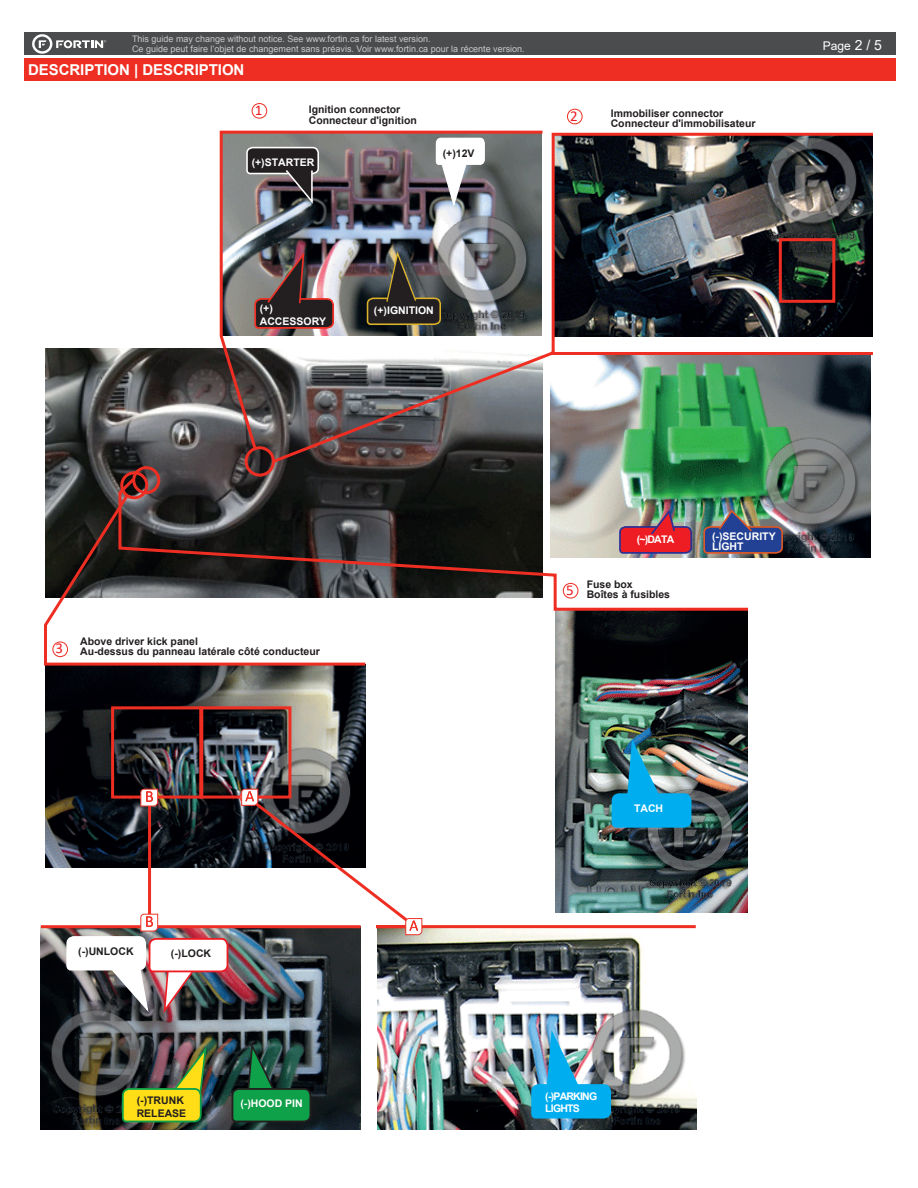
<style>
.page{position:relative;width:918px;height:1188px;background:#fff}
.page>*{position:absolute;margin:0;border:0;box-sizing:border-box;transform-origin:0 0}
.t1{font:700 15px "Arial";letter-spacing:-.005em;color:#fff}
.t2{font:15px "Calibri";color:#ee1d23}
.t3{font:12px "Arial";color:#fff}
.t4{font:700 10.5px/10.5px "Arial";color:#231f20}
.t5{font:700 10.5px/10.5px "Arial";color:#fff}
.t6{font:700 10.5px/12.6px "Arial";letter-spacing:-.075em;color:#fff}
.t7{font:9px/9.8px "Arial";color:#c7c8ca}
.s1{font-size:13.95px}
</style>
<div class="page">
<div style="left:24px;top:33px;width:872px;height:22px;background:#4b4c4d"></div>
<div style="left:24px;top:58px;width:872px;height:23px;background:#ee2e22"></div>
<svg style="left:32px;top:34px;width:74px;height:20px"></svg>
<img style="left:551px;top:465px;width:320px;height:92px">
<img style="left:46px;top:349px;width:496px;height:142px">
<img style="left:270px;top:132px;width:603px;height:333px">
<div style="left:245px;top:446px;width:30px;height:31px;border:3px solid #ee2e22;border-radius:50%"></div>
<div style="left:120px;top:471px;width:28px;height:28px;border:3px solid #ee2e22;border-radius:50%"></div>
<div style="left:779px;top:238px;width:56px;height:65px;border:3px solid #ee2e22"></div>
<svg style="left:547px;top:347px;width:326px;height:11px"></svg>
<svg style="left:567px;top:109px;width:16px;height:15px"></svg>
<svg style="left:252px;top:103px;width:15px;height:16px"></svg>
<svg style="left:751px;top:510px;width:33px;height:45px"></svg>
<img style="left:218px;top:130px;width:327px;height:322px">
<img style="left:377px;top:930px;width:320px;height:200px">
<img style="left:46px;top:667px;width:319px;height:200px">
<svg style="left:44px;top:491px;width:322px;height:176px"></svg>
<div style="left:199px;top:706px;width:92px;height:93px;border:3px solid #ee2e22"></div>
<svg style="left:243px;top:793px;width:453px;height:137px"></svg>
<img style="left:530px;top:1033px;width:82px;height:86px">
<svg style="left:52px;top:641px;width:16px;height:16px"></svg>
<div style="left:111px;top:706px;width:92px;height:93px;border:3px solid #ee2e22"></div>
<img style="left:41px;top:928px;width:320px;height:202px">
<svg style="left:231px;top:1045px;width:81px;height:78px"></svg>
<img style="left:121px;top:1049px;width:85px;height:74px">
<svg style="left:240px;top:788px;width:19px;height:18px"></svg>
<svg style="left:405px;top:918px;width:18px;height:18px"></svg>
<hr style="left:41px;top:925px;width:320px;height:3px;background:#ee2e22">
<hr style="left:148px;top:797px;width:3px;height:129px;background:#ee2e22">
<img style="left:65px;top:913px;width:164px;height:98px">
<svg style="left:140px;top:788px;width:19px;height:19px"></svg>
<img style="left:555px;top:612px;width:193px;height:301px">
<div style="left:132px;top:466px;width:28px;height:28px;border:3px solid #ee2e22;border-radius:50%"></div>
<svg style="left:611px;top:742px;width:81px;height:87px"></svg>
<img style="left:117px;top:475px;width:634px;height:137px">
<p class="t7" style="left:132px;top:34px;width:394px">This guide may change without notice. See www.fortin.ca for latest version.<br>Ce guide peut faire l’objet de changement sans préavis. Voir www.fortin.ca pour la récente version.</p>
<h1 class="t1" style="left:28px;top:59px;width:218px">DESCRIPTION | DESCRIPTION</h1>
<p class="t2" style="left:255px;top:100px;width:9px">1</p>
<p class="t4" style="left:309px;top:104px;width:110px">Ignition connector<br>Connecteur d'ignition</p>
<p class="t5" style="left:252px;top:157px;width:64px">(+)STARTER</p>
<p class="t4" style="left:443px;top:148px;width:33px">(+)12V</p>
<p class="t2" style="left:570px;top:105px;width:9px">2</p>
<p class="t4" style="left:611px;top:108px;width:146px">Immobiliser connector<br>Connecteur d'immobilisateur</p>
<p class="t5" style="left:260px;top:302px;width:68px;line-height:12.6px">(+)<br>ACCESSORY</p>
<p class="t5" style="left:374px;top:305px;width:61px">(+)IGNITION</p>
<p class="t3" style="left:823px;top:38px;width:61px">Page <span class="s1">2 / 5</span></p>
<p class="t2" style="left:56px;top:638px;width:9px">3</p>
<p class="t4" style="left:80px;top:636px;width:241px">Above driver kick panel<br>Au-dessus du panneau latérale côté conducteur</p>
<p class="t4" style="left:78px;top:946px;width:57px">(-)UNLOCK</p>
<p class="t4" style="left:171px;top:948px;width:42px">(-)LOCK</p>
<p class="t4" style="left:137px;top:1095px;width:49px">(-)TRUNK</p>
<p class="t5" style="left:240px;top:1098px;width:64px">(-)HOOD PIN</p>
<p class="t4" style="left:137px;top:1108px;width:51px">RELEASE</p>
<p class="t5" style="left:637px;top:534px;width:39px">(~)DATA</p>
<p class="t4" style="left:566px;top:579px;width:106px;text-indent:21px">Fuse box<br><sup>5</sup> Boîtes à fusibles</p>
<p class="t5" style="left:712px;top:531px;width:65px">(-)SECURITY<br>LIGHT</p>
<p class="t5" style="left:634px;top:804px;width:31px">TACH</p>
<p class="t6" style="left:545px;top:1090px;width:53px">(-)PARKING<br>LIGHTS</p>
</div>
